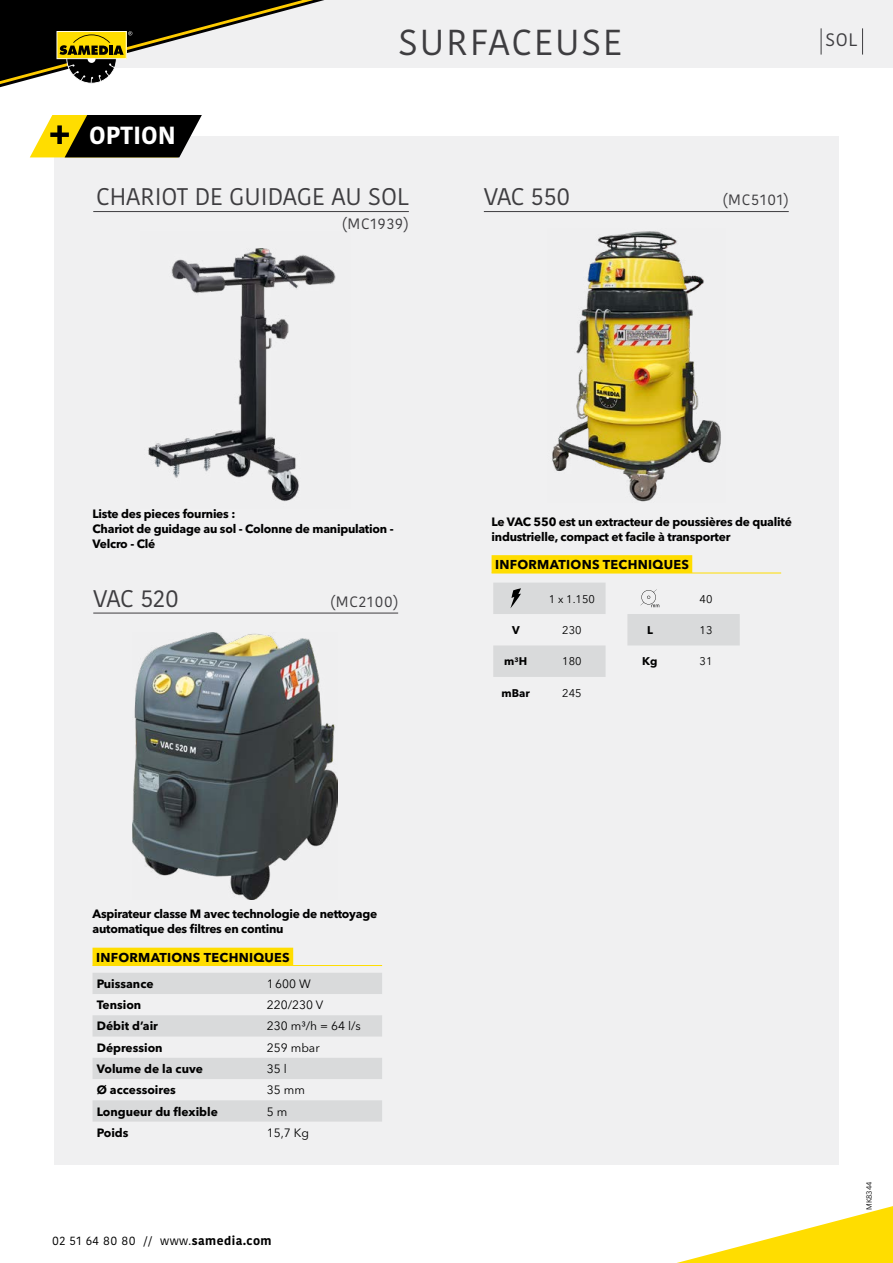
<style>
.page{position:relative;width:893px;height:1263px;background:#fff}
.page>*{position:absolute;margin:0;border:0;box-sizing:border-box;transform-origin:0 0}
.t1{font:36px "Kohinoor";letter-spacing:.06em;color:#3e3d40}
.t2{font:700 24.75px "Kohinoor";color:#fff}
.t3{font:24px "Kohinoor";color:#3e3d40}
.t4{font:18px "Kohinoor";color:#3e3d40}
.t5{font:15px "Kohinoor";letter-spacing:.06em;color:#3e3d40}
.t6{font:700 12.75px "Avenir Next LT Pro";letter-spacing:.02em;color:#000}
.t7{font:700 12px/15px "Avenir Next LT Pro";letter-spacing:-.02em;color:#000}
.t8{font:700 12px "Avenir Next LT Pro";color:#000}
.t9{font:12px "Avenir Next LT Pro";color:#000}
.t10{font:12px "Kohinoor";letter-spacing:.04em;color:#000}
.t11{font:11.1px "Avenir Next LT Pro";color:#000}
.t12{font:700 11.1px "Avenir Next LT Pro";color:#000}
.t13{font:7.5px "Avenir Next LT Pro";letter-spacing:-.02em;color:#000}
.s1{font-weight:700}
</style>
<div class="page">
<div style="left:0;top:0;width:893px;height:68px;background:#f0f0f1"></div>
<svg style="left:0;top:0;width:324px;height:87px"></svg>
<svg style="left:677px;top:1206px;width:216px;height:57px"></svg>
<div style="left:54px;top:136px;width:785px;height:1029px;background:#f0f0f1"></div>
<img style="left:148px;top:248px;width:188px;height:254px">
<svg style="left:30px;top:115px;width:172px;height:42px;background:#4f4820"></svg>
<hr style="left:93px;top:613px;width:305px;height:1px;background:#3e3d40">
<hr style="left:93px;top:211px;width:316px;height:1px;background:#3e3d40">
<hr style="left:484px;top:211px;width:305px;height:1px;background:#3e3d40">
<img style="left:133px;top:633px;width:205px;height:266px">
<svg style="left:93px;top:973px;width:289px;height:63px"></svg>
<svg style="left:93px;top:1058px;width:289px;height:63px"></svg>
<div style="left:93px;top:948px;width:200px;height:17px;background:#fd0"></div>
<hr style="left:93px;top:965px;width:289px;height:1px;background:#fd0">
<img style="left:552px;top:231px;width:169px;height:271px">
<svg style="left:493px;top:583px;width:113px;height:94px"></svg>
<div style="left:627px;top:614px;width:113px;height:31px;background:#d9dadb"></div>
<svg style="left:640px;top:589px;width:19px;height:18px"></svg>
<div style="left:492px;top:555px;width:200px;height:18px;background:#fd0"></div>
<hr style="left:492px;top:573px;width:289px;height:1px;background:#fd0">
<svg style="left:821px;top:28px;width:1px;height:27px"></svg>
<svg style="left:862px;top:28px;width:1px;height:27px"></svg>
<h2 class="t2" style="left:89px;top:119px;width:88px">OPTION</h2>
<h1 class="t1" style="left:398px;top:19px;width:225px">SURFACEUSE</h1>
<h3 class="t3" style="left:96px;top:181px;width:314px">CHARIOT DE GUIDAGE AU SOL</h3>
<p class="t5" style="left:342px;top:215px;width:69px">(MC1939)</p>
<h3 class="t3" style="left:484px;top:181px;width:88px">VAC 550</h3>
<p class="t5" style="left:722px;top:190px;width:68px">(MC5101)</p>
<h3 class="t4" style="left:826px;top:29px;width:33px">SOL</h3>
<p class="t7" style="left:93px;top:506px;width:303px">Liste des pieces fournies :<br>Chariot de guidage au sol - Colonne de manipulation -<br>Velcro - Clé</p>
<h3 class="t3" style="left:93px;top:583px;width:87px">VAC 520</h3>
<p class="t5" style="left:330px;top:592px;width:70px">(MC2100)</p>
<p class="t7" style="left:93px;top:906px;width:286px">Aspirateur classe M avec technologie de nettoyage automatique des filtres en continu</p>
<p class="t6" style="left:96px;top:950px;width:195px">INFORMATIONS TECHNIQUES</p>
<p class="t8" style="left:97px;top:976px;width:58px">Puissance</p>
<p class="t9" style="left:267px;top:976px;width:45px">1600 W</p>
<p class="t8" style="left:97px;top:998px;width:46px">Tension</p>
<p class="t9" style="left:267px;top:998px;width:58px">220/230 V</p>
<p class="t8" style="left:97px;top:1019px;width:63px">Débit d’air</p>
<p class="t9" style="left:267px;top:1019px;width:96px">230 m³/h = 64 l/s</p>
<p class="t8" style="left:97px;top:1040px;width:67px">Dépression</p>
<p class="t9" style="left:267px;top:1040px;width:54px">259 mbar</p>
<p class="t8" style="left:97px;top:1061px;width:108px">Volume de la cuve</p>
<p class="t9" style="left:267px;top:1062px;width:21px">35 l</p>
<p class="t8" style="left:97px;top:1083px;width:81px">Ø accessoires</p>
<p class="t9" style="left:267px;top:1083px;width:40px">35 mm</p>
<p class="t8" style="left:97px;top:1104px;width:123px">Longueur du flexible</p>
<p class="t9" style="left:267px;top:1104px;width:22px">5 m</p>
<p class="t7" style="left:97px;top:1125px;width:33px">Poids</p>
<p class="t9" style="left:267px;top:1125px;width:44px">15,7 Kg</p>
<p class="t10" style="left:52px;top:1233px;width:221px">02 51 64 80 80 // www.<span class="s1">samedia.com</span></p>
<p class="t7" style="left:492px;top:514px;width:302px">Le VAC 550 est un extracteur de poussières de qualité industrielle, compact et facile à transporter</p>
<p class="t6" style="left:495px;top:557px;width:195px">INFORMATIONS TECHNIQUES</p>
<p class="t11" style="left:549px;top:592px;width:47px">1 x 1.150</p>
<p class="t11" style="left:700px;top:592px;width:14px">40</p>
<p class="t12" style="left:512px;top:623px;width:9px">V</p>
<p class="t11" style="left:562px;top:623px;width:21px">230</p>
<p class="t12" style="left:504px;top:655px;width:24px">m<sup>3</sup>H</p>
<p class="t11" style="left:562px;top:655px;width:21px">180</p>
<p class="t12" style="left:502px;top:686px;width:30px">mBar</p>
<p class="t11" style="left:562px;top:686px;width:21px">245</p>
<p class="t12" style="left:647px;top:623px;width:7px">L</p>
<p class="t11" style="left:700px;top:623px;width:14px">13</p>
<p class="t12" style="left:642px;top:655px;width:17px">Kg</p>
<p class="t11" style="left:700px;top:655px;width:14px">31</p>
<p class="t13" style="left:864px;top:1210px;width:30px;rotate:-90deg">MK8344</p>
</div>
